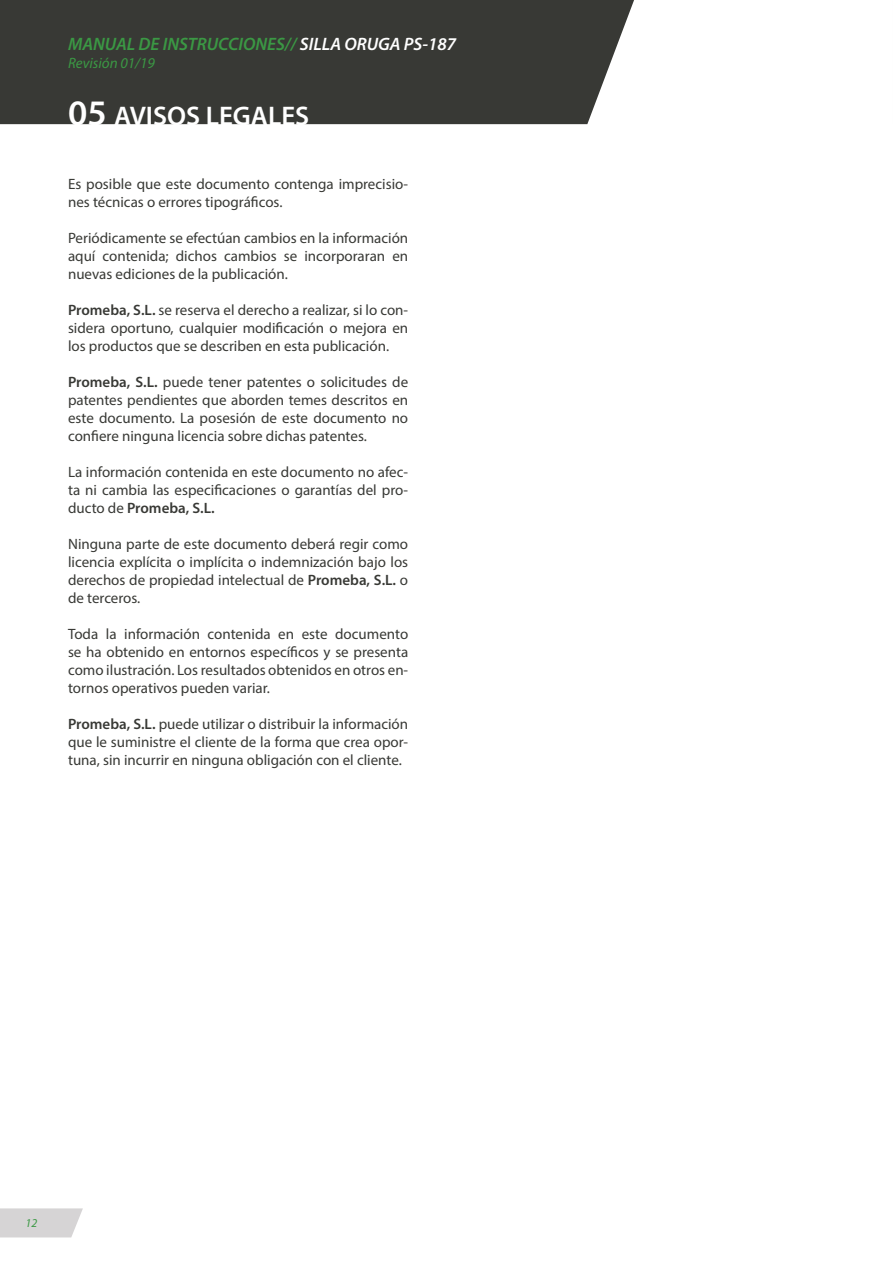
<style>
.page{position:relative;width:893px;height:1263px;background:#fff}
.page>*{position:absolute;margin:0;border:0;box-sizing:border-box;transform-origin:0 0}
.t1{font:600 27px "Myriad Pro";color:#fff}
.t2{font:italic 600 18px "Myriad Pro";color:#3b9844}
.t3{font:15px/18px "Myriad Pro";color:#383935;text-align:justify}
.t4{font:italic 15px "Myriad Pro";color:#3b9844}
.t5{font:italic 12px "Myriad Pro";color:#3b9844}
.s1{color:#fff}
.s2{font-size:36px}
.s3{font-weight:600}
</style>
<div class="page">
<svg style="left:0;top:1208px;width:83px;height:29px;background:#d9d7d8"></svg>
<div style="left:0;top:0;width:634px;height:124px;background:#383935"></div>
<p class="t2" style="left:68px;top:32px;width:390px">MANUAL DE INSTRUCCIONES// <span class="s1">SILLA ORUGA PS-187</span></p>
<p class="t4" style="left:68px;top:53px;width:88px">Revisión 01/19</p>
<p class="t1" style="left:68px;top:99px;width:243px"><span class="s2">05</span> AVISOS LEGALES</p>
<p class="t3" style="left:68px;top:174px;width:342px">Es posible que este documento contenga imprecisio&shy;nes técnicas o errores tipográficos.</p>
<p class="t3" style="left:68px;top:228px;width:342px">Periódicamente se efectúan cambios en la información aquí contenida; dichos cambios se incorporaran en nuevas ediciones de la publicación.</p>
<p class="t3" style="left:68px;top:300px;width:342px"><span class="s3">Promeba, S.L.</span> se reserva el derecho a realizar, si lo con&shy;sidera oportuno, cualquier modificación o mejora en los productos que se describen en esta publicación.</p>
<p class="t3" style="left:68px;top:372px;width:342px"><span class="s3">Promeba, S.L.</span> puede tener patentes o solicitudes de patentes pendientes que aborden temes descritos en este documento. La posesión de este documento no confiere ninguna licencia sobre dichas patentes.</p>
<p class="t3" style="left:68px;top:462px;width:342px">La información contenida en este documento no afec&shy;ta ni cambia las especificaciones o garantías del pro&shy;ducto de <span class="s3">Promeba, S.L.</span></p>
<p class="t3" style="left:68px;top:534px;width:342px">Ninguna parte de este documento deberá regir como licencia explícita o implícita o indemnización bajo los derechos de propiedad intelectual de <span class="s3">Promeba, S.L.</span> o de terceros.</p>
<p class="t3" style="left:68px;top:624px;width:342px">Toda la información contenida en este documento se ha obtenido en entornos específicos y se presenta como ilustración. Los resultados obtenidos en otros en&shy;tornos operativos pueden variar.</p>
<p class="t3" style="left:68px;top:714px;width:342px"><span class="s3">Promeba, S.L.</span> puede utilizar o distribuir la información que le suministre el cliente de la forma que crea opor&shy;tuna, sin incurrir en ninguna obligación con el cliente.</p>
<p class="t5" style="left:26px;top:1216px;width:13px">12</p>
</div>
